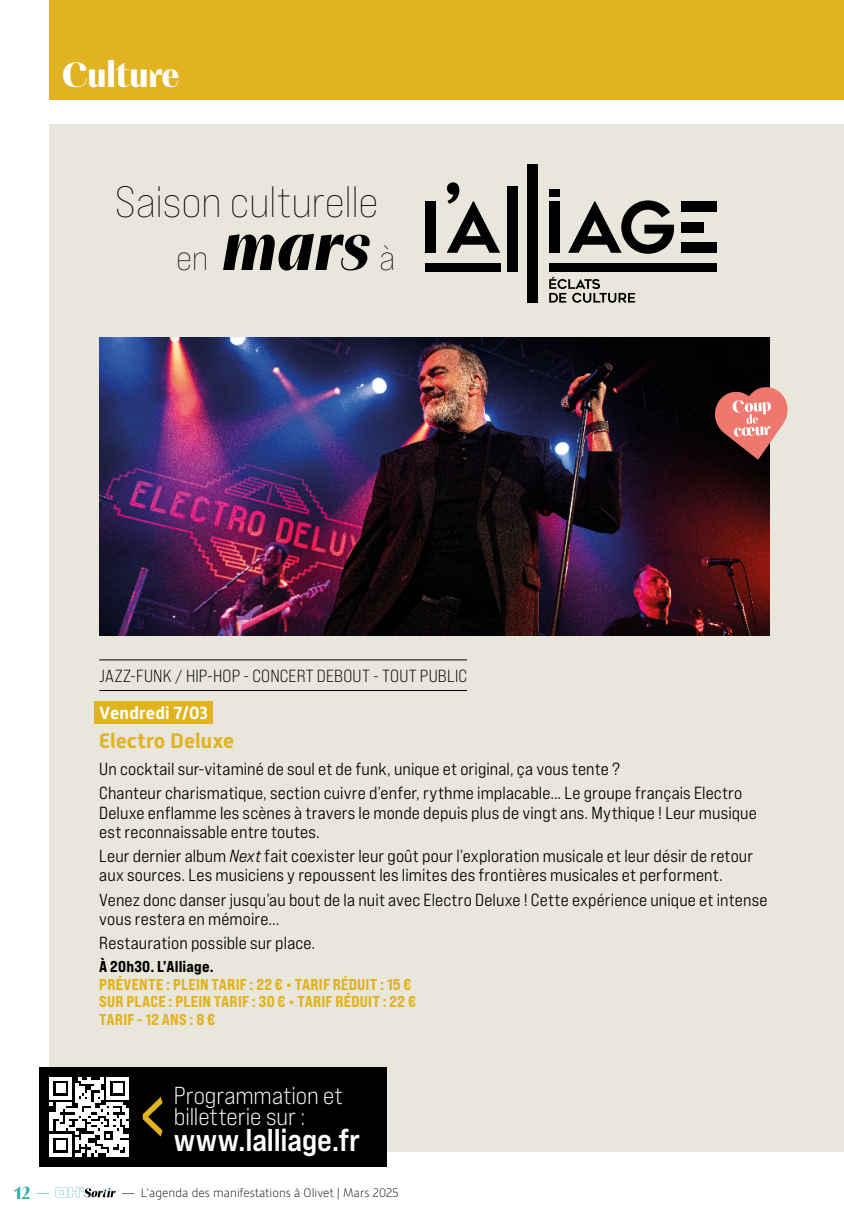
<style>
.page{position:relative;width:844px;height:1216px;background:#fff}
.page>*{position:absolute;margin:0;border:0;box-sizing:border-box;transform-origin:0 0}
.t1{font:italic 900 70px "PF Marlet Display";color:#000}
.t2{font:43.75px "Bebas Neue Pro Exp Lt";letter-spacing:-.01em;color:#000}
.Rubriques{font:900 35px "PF Marlet Display";color:#fff}
.Infos___Réservations{font:31.5px "Bebas Neue Pro Exp Bd";letter-spacing:-.005em;color:#fff}
.Infos___Réservations-2{font:24.5px/21px "Bebas Neue Pro Exp Bk";letter-spacing:-.005em;color:#fff}
.Titre{font:700 21px "Alwyn New";color:#e1b321}
.Texte{font:17.5px/19.2px "Bebas Neue Pro Exp Md";letter-spacing:.005em;color:#000}
.Spectacle_-_Alliage{font:17.5px "Bebas Neue Pro Exp Bk";letter-spacing:.01em;color:#000}
.Date{font:700 17.5px "Alwyn New";letter-spacing:.01em;color:#fff}
.t3{font:900 17.5px "PF Marlet Display";color:#35abae}
.Infos___Réservations-3{font:15.75px "Bebas Neue Pro Exp Eb";letter-spacing:.015em;color:#e1b321}
.Horaires___Lieux{font:15.75px "Bebas Neue Pro Exp Eb";letter-spacing:.015em;color:#000}
.t4{font:100 12.25px "Alwyn New";color:#000}
.s1{font-family:"Bebas Neue Pro Exp Lt";font-weight:400;font-style:normal;font-size:35px}
.s2{font-family:"Bebas Neue Pro Exp Md It"}
.s3{font-family:"Alwyn New";font-weight:100;font-size:12.25px}
</style>
<div class="page">
<div style="left:50px;top:124px;width:793px;height:1027px;background:#e9e7db"></div>
<svg style="left:446px;top:182px;width:54px;height:71px"></svg>
<svg style="left:568px;top:200px;width:106px;height:54px"></svg>
<div style="left:507px;top:186px;width:10px;height:86px;background:#000"></div>
<div style="left:527px;top:164px;width:10px;height:138px;background:#000"></div>
<div style="left:425px;top:263px;width:75px;height:9px;background:#000"></div>
<div style="left:548px;top:263px;width:168px;height:9px;background:#000"></div>
<div style="left:425px;top:201px;width:10px;height:52px;background:#000"></div>
<div style="left:548px;top:202px;width:11px;height:51px;background:#000"></div>
<div style="left:680px;top:202px;width:36px;height:10px;background:#000"></div>
<div style="left:680px;top:222px;width:23px;height:10px;background:#000"></div>
<div style="left:680px;top:242px;width:36px;height:10px;background:#000"></div>
<div style="left:548px;top:189px;width:11px;height:8px;background:#000"></div>
<svg style="left:549px;top:277px;width:86px;height:26px"></svg>
<div style="left:40px;top:1067px;width:347px;height:99px;background:#000"></div>
<svg style="left:50px;top:1077px;width:79px;height:79px"></svg>
<svg style="left:143px;top:1097px;width:19px;height:39px"></svg>
<div style="left:50px;top:0;width:793px;height:99px;background:#e1b321"></div>
<hr style="left:99px;top:659px;width:368px;height:1px;background:#000">
<hr style="left:99px;top:690px;width:368px;height:1px;background:#000">
<div style="left:94px;top:701px;width:119px;height:23px;background:#e1b321"></div>
<img style="left:99px;top:337px;width:670px;height:298px">
<svg style="left:712px;top:384px;width:76px;height:76px;background:#ae6e68"></svg>
<svg style="left:55px;top:1187px;width:61px;height:10px"></svg>
<p class="Rubriques" style="left:62px;top:52px;width:119px">Culture</p>
<p class="t2" style="left:115px;top:176px;width:264px">Saison culturelle</p>
<p class="t1" style="left:176px;top:200px;width:220px"><span class="s1">en</span> mars <span class="s1">à</span></p>
<p class="Spectacle_-_Alliage" style="left:99px;top:665px;width:369px">JAZZ-FUNK / HIP-HOP - CONCERT DEBOUT - TOUT PUBLIC</p>
<p class="Date" style="left:99px;top:703px;width:110px">Vendredi 7/03</p>
<p class="Titre" style="left:99px;top:729px;width:136px">Electro Deluxe</p>
<p class="Texte" style="left:99px;top:759px;width:522px">Un cocktail sur-vitaminé de soul et de funk, unique et original, ça vous tente ?</p>
<p class="Texte" style="left:99px;top:783px;width:659px">Chanteur charismatique, section cuivre d’enfer, rythme implacable... Le groupe français Electro<br>Deluxe enflamme les scènes à travers le monde depuis plus de vingt ans. Mythique ! Leur musique est reconnaissable entre toutes.</p>
<p class="Texte" style="left:99px;top:846px;width:655px">Leur dernier album <span class="s2">Next</span> fait coexister leur goût pour l’exploration musicale et leur désir de retour aux sources. Les musiciens y repoussent les limites des frontières musicales et performent.</p>
<p class="Texte" style="left:99px;top:889px;width:669px">Venez donc danser jusqu’au bout de la nuit avec Electro Deluxe ! Cette expérience unique et intense vous restera en mémoire...</p>
<p class="Texte" style="left:99px;top:933px;width:217px">Restauration possible sur place.</p>
<p class="Horaires___Lieux" style="left:99px;top:956px;width:116px">À 20h30. L’Alliage.</p>
<p class="Infos___Réservations-3" style="left:99px;top:974px;width:313px">PRÉVENTE : PLEIN TARIF : 22 € • TARIF RÉDUIT : 15 €</p>
<p class="Infos___Réservations-3" style="left:99px;top:991px;width:318px">SUR PLACE : PLEIN TARIF : 30 € • TARIF RÉDUIT : 22 €</p>
<p class="Infos___Réservations-3" style="left:99px;top:1009px;width:117px">TARIF - 12 ANS : 8 €</p>
<p class="Infos___Réservations-2" style="left:174px;top:1084px;width:170px">Programmation et billetterie sur :</p>
<p class="Infos___Réservations" style="left:174px;top:1120px;width:188px">www.lalliage.fr</p>
<p class="t3" style="left:15px;top:1181px;width:36px">12 <span class="s3">—</span></p>
<p class="t4" style="left:122px;top:1186px;width:278px">— L’agenda des manifestations à Olivet | Mars 2025</p>
</div>
